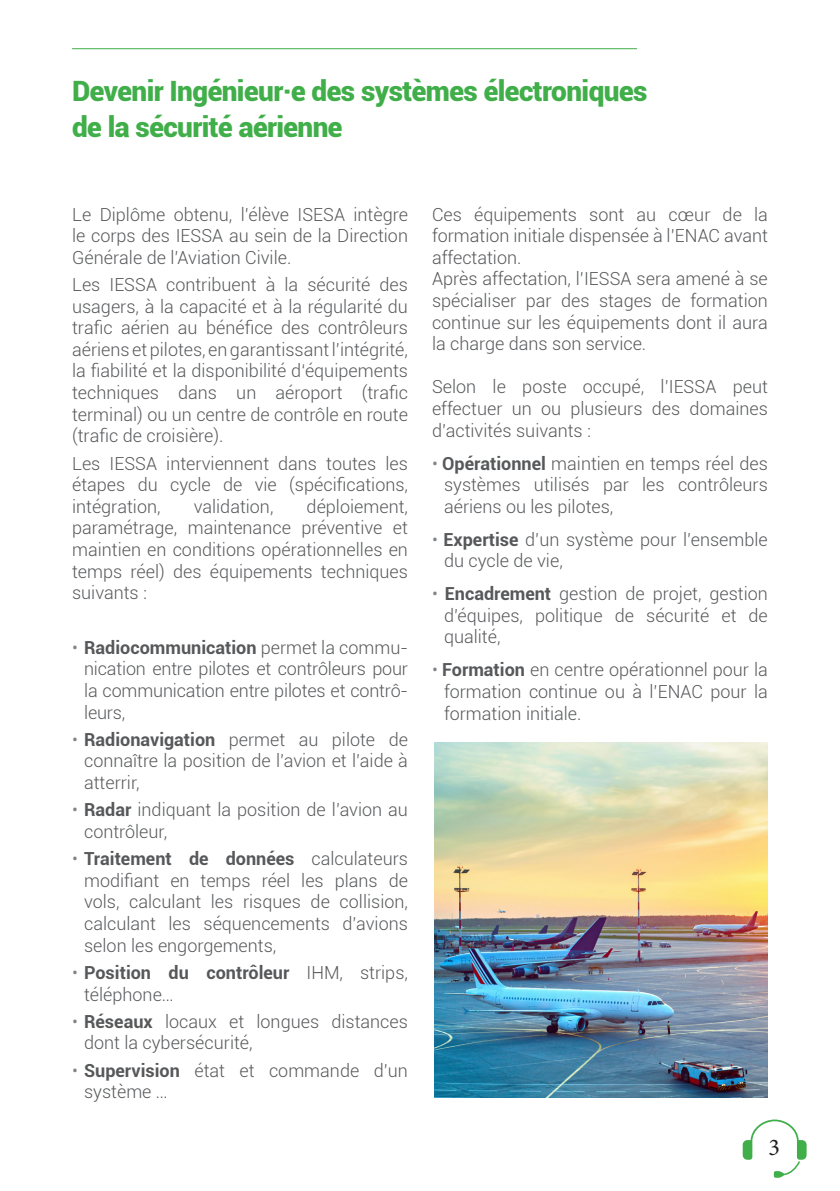
<style>
.page{position:relative;width:840px;height:1191px;background:#fff}
.page>*{position:absolute;margin:0;border:0;box-sizing:border-box;transform-origin:0 0}
.t1{font:900 28px "Roboto";letter-spacing:-.02em;color:#40ae49}
.t2{font:24px "Minion Pro";color:#231f20}
.t3{font:300 18px/21.6px "Roboto";color:#57585a;text-align:justify}
.s1{color:#808285}
.s2{font-weight:700}
</style>
<div class="page">
<hr style="left:0;top:0;width:1px;height:1191px;background:#231f20">
<svg style="left:742px;top:1119px;width:64px;height:58px"></svg>
<img style="left:434px;top:743px;width:333px;height:354px">
<hr style="left:72px;top:48px;width:564px;height:1px;background:#40ae49">
<p class="t1" style="left:72px;top:72px;width:576px">Devenir Ingénieur·e des systèmes électroniques</p>
<p class="t1" style="left:72px;top:107px;width:272px">de la sécurité aérienne</p>
<p class="t3" style="left:72px;top:203px;width:337px">Le Diplôme obtenu, l’élève ISESA intègre le corps des IESSA au sein de la Direction Générale de l’Aviation Civile.</p>
<p class="t3" style="left:72px;top:273px;width:337px">Les IESSA contribuent à la sécurité des usagers, à la capacité et à la régularité du trafic aérien au bénéfice des contrôleurs aériens et pilotes, en garantissant l’intégrité, la fiabilité et la disponibilité d‘équipements techniques dans un aéroport (trafic terminal) ou un centre de contrôle en route (trafic de croisière).</p>
<p class="t3" style="left:72px;top:452px;width:337px">Les IESSA interviennent dans toutes les étapes du cycle de vie (spécifications, intégration,</p>
<p class="t3" style="left:72px;top:495px;width:337px;text-indent:234px">déploiement, paramétrage, maintenance préventive et maintien en conditions opérationnelles en temps réel) des équipements techniques suivants :</p>
<p class="t3" style="left:194px;top:495px;width:81px">validation,</p>
<p class="t3" style="left:84px;top:636px;width:325px;text-indent:-12px"><span class="s1">•</span> <span class="s2">Radiocommunication</span> permet la commu&shy;nication entre pilotes et contrôleurs pour la communication entre pilotes et contrô&shy;leurs,</p>
<p class="t3" style="left:84px;top:728px;width:325px;text-indent:-12px"><span class="s1">•</span> <span class="s2">Radionavigation</span> permet au pilote de connaître la position de l’avion et l’aide à atterrir,</p>
<p class="t3" style="left:84px;top:798px;width:325px;text-indent:-12px"><span class="s1">•</span> <span class="s2">Radar</span> indiquant la position de l’avion au contrôleur,</p>
<p class="t3" style="left:84px;top:847px;width:325px;text-indent:-12px"><span class="s1">•</span> <span class="s2">Traitement de données</span> calculateurs modifiant en temps réel les plans de vols, calculant les risques de collision, calculant les séquencements d’avions selon les engorgements,</p>
<p class="t3" style="left:84px;top:961px;width:325px;text-indent:-12px"><span class="s1">•</span> <span class="s2">Position du contrôleur</span> IHM, strips, téléphone…</p>
<p class="t3" style="left:84px;top:1010px;width:325px;text-indent:-12px"><span class="s1">•</span> <span class="s2">Réseaux</span> locaux et longues distances dont la cybersécurité,</p>
<p class="t3" style="left:84px;top:1059px;width:325px;text-indent:-12px"><span class="s1">•</span> <span class="s2">Supervision</span> état et commande d’un système …</p>
<p class="t3" style="left:432px;top:203px;width:337px">Ces équipements sont au cœur de la formation initiale dispensée à l’ENAC avant affectation.</p>
<p class="t3" style="left:432px;top:267px;width:337px">Après affectation, l’IESSA sera amené à se spécialiser par des stages de formation continue sur les équipements dont il aura la charge dans son service.</p>
<p class="t3" style="left:432px;top:375px;width:337px">Selon le poste occupé, l’IESSA peut effectuer un ou plusieurs des domaines d’activités suivants :</p>
<p class="t3" style="left:444px;top:452px;width:325px;text-indent:-12px"><span class="s1">•</span> <span class="s2">Opérationnel</span> maintien en temps réel des systèmes utilisés par les contrôleurs aériens ou les pilotes,</p>
<p class="t3" style="left:444px;top:528px;width:325px;text-indent:-12px"><span class="s1">•</span> <span class="s2">Expertise</span> d’un système pour l’ensemble du cycle de vie,</p>
<p class="t3" style="left:444px;top:582px;width:325px;text-indent:-12px"><span class="s1">•</span> <span class="s2">Encadrement</span> gestion de projet, gestion d’équipes, politique de sécurité et de qualité,</p>
<p class="t3" style="left:444px;top:658px;width:325px;text-indent:-12px"><span class="s1">•</span> <span class="s2">Formation</span> en centre opérationnel pour la formation continue ou à l’ENAC pour la formation initiale.</p>
<p class="t2" style="left:768px;top:1131px;width:13px">3</p>
</div>
